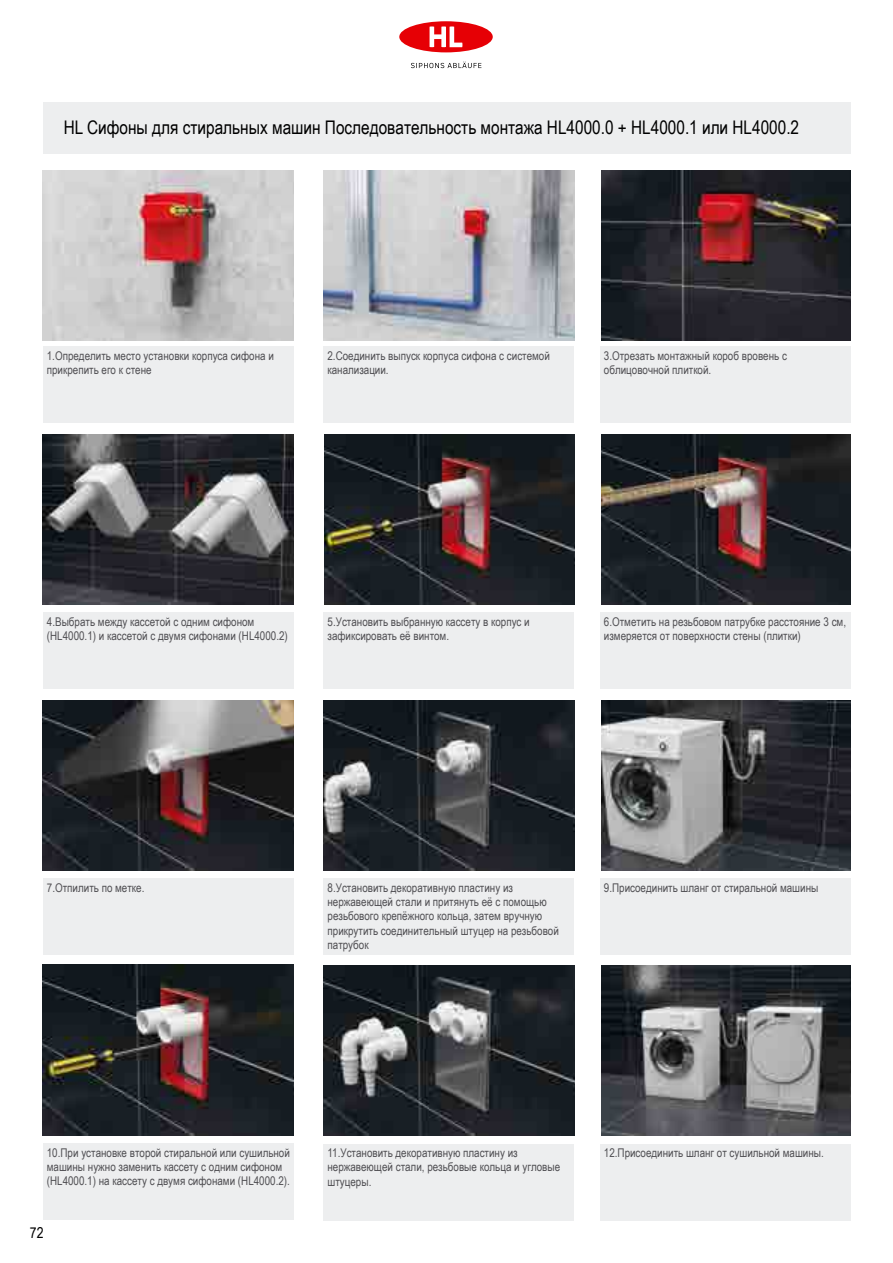
<style>
.page{position:relative;width:893px;height:1263px;background:#fff}
.page>*{position:absolute;margin:0;border:0;box-sizing:border-box;transform-origin:0 0}
.t1{font:18.75px "Arial Narrow";color:#000}
.t2{font:15px "Arial Narrow";color:#000}
.t3{font:12px/14.4px "Arial Narrow";color:#504f53}
</style>
<div class="page">
<svg style="left:411px;top:62px;width:70px;height:6px"></svg>
<div style="left:399px;top:21px;width:94px;height:31px;background:#e60005;border-radius:50%"></div>
<svg style="left:430px;top:26px;width:33px;height:21px"></svg>
<img style="left:601px;top:170px;width:249px;height:170px">
<img style="left:43px;top:170px;width:250px;height:170px">
<img style="left:323px;top:170px;width:251px;height:170px">
<img style="left:601px;top:434px;width:250px;height:170px">
<img style="left:325px;top:434px;width:249px;height:170px">
<img style="left:43px;top:434px;width:250px;height:170px">
<img style="left:601px;top:700px;width:250px;height:170px">
<img style="left:43px;top:700px;width:250px;height:170px">
<img style="left:323px;top:700px;width:251px;height:170px">
<img style="left:43px;top:965px;width:250px;height:170px">
<img style="left:601px;top:965px;width:249px;height:170px">
<img style="left:323px;top:965px;width:251px;height:170px">
<div style="left:43px;top:102px;width:807px;height:51px;background:#edeeef"></div>
<div style="left:43px;top:347px;width:250px;height:76px;background:#edeeef"></div>
<div style="left:323px;top:347px;width:251px;height:76px;background:#edeeef"></div>
<div style="left:600px;top:347px;width:250px;height:76px;background:#edeeef"></div>
<div style="left:323px;top:613px;width:251px;height:76px;background:#edeeef"></div>
<div style="left:600px;top:613px;width:251px;height:76px;background:#edeeef"></div>
<div style="left:43px;top:613px;width:251px;height:76px;background:#edeeef"></div>
<div style="left:43px;top:879px;width:251px;height:76px;background:#edeeef"></div>
<div style="left:323px;top:879px;width:251px;height:76px;background:#edeeef"></div>
<div style="left:600px;top:879px;width:251px;height:76px;background:#edeeef"></div>
<div style="left:43px;top:1143px;width:250px;height:77px;background:#edeeef"></div>
<div style="left:323px;top:1144px;width:251px;height:76px;background:#edeeef"></div>
<div style="left:600px;top:1144px;width:250px;height:76px;background:#edeeef"></div>
<h1 class="t1" style="left:64px;top:114px;width:737px">HL Сифоны для стиральных машин Последовательность монтажа HL4000.0 + HL4000.1 или HL4000.2</h1>
<p class="t3" style="left:47px;top:348px;width:229px">1.Определить место установки корпуса сифона и прикрепить его к стене</p>
<p class="t3" style="left:327px;top:348px;width:224px">2.Соединить выпуск корпуса сифона с системой канализации.</p>
<p class="t3" style="left:604px;top:348px;width:185px">3.Отрезать монтажный короб вровень с облицовочной плиткой.</p>
<p class="t3" style="left:47px;top:614px;width:242px">4.Выбрать между кассетой с одним сифоном (HL4000.1) и кассетой с двумя сифонами (HL4000.2)</p>
<p class="t3" style="left:328px;top:614px;width:204px">5.Установить выбранную кассету в корпус и зафиксировать её винтом.</p>
<p class="t3" style="left:604px;top:614px;width:244px">6.Отметить на резьбовом патрубке расстояние 3 см, измеряется от поверхности стены (плитки)</p>
<p class="t3" style="left:47px;top:880px;width:99px">7.Отпилить по метке.</p>
<p class="t3" style="left:328px;top:880px;width:233px">8.Установить декоративную пластину из нержавеющей стали и притянуть её с помощью резьбового крепёжного кольца, затем вручную прикрутить соединительный штуцер на резьбовой патрубок</p>
<p class="t3" style="left:604px;top:880px;width:216px">9.Присоединить шланг от стиральной машины</p>
<p class="t3" style="left:47px;top:1145px;width:245px">10.При установке второй стиральной или сушильной машины нужно заменить кассету с одним сифоном (HL4000.1) на кассету с двумя сифонами (HL4000.2).</p>
<p class="t3" style="left:327px;top:1145px;width:234px">11.Установить декоративную пластину из нержавеющей стали, резьбовые кольца и угловые штуцеры.</p>
<p class="t3" style="left:604px;top:1145px;width:222px">12.Присоединить шланг от сушильной машины.</p>
<p class="t2" style="left:30px;top:1222px;width:15px">72</p>
</div>
